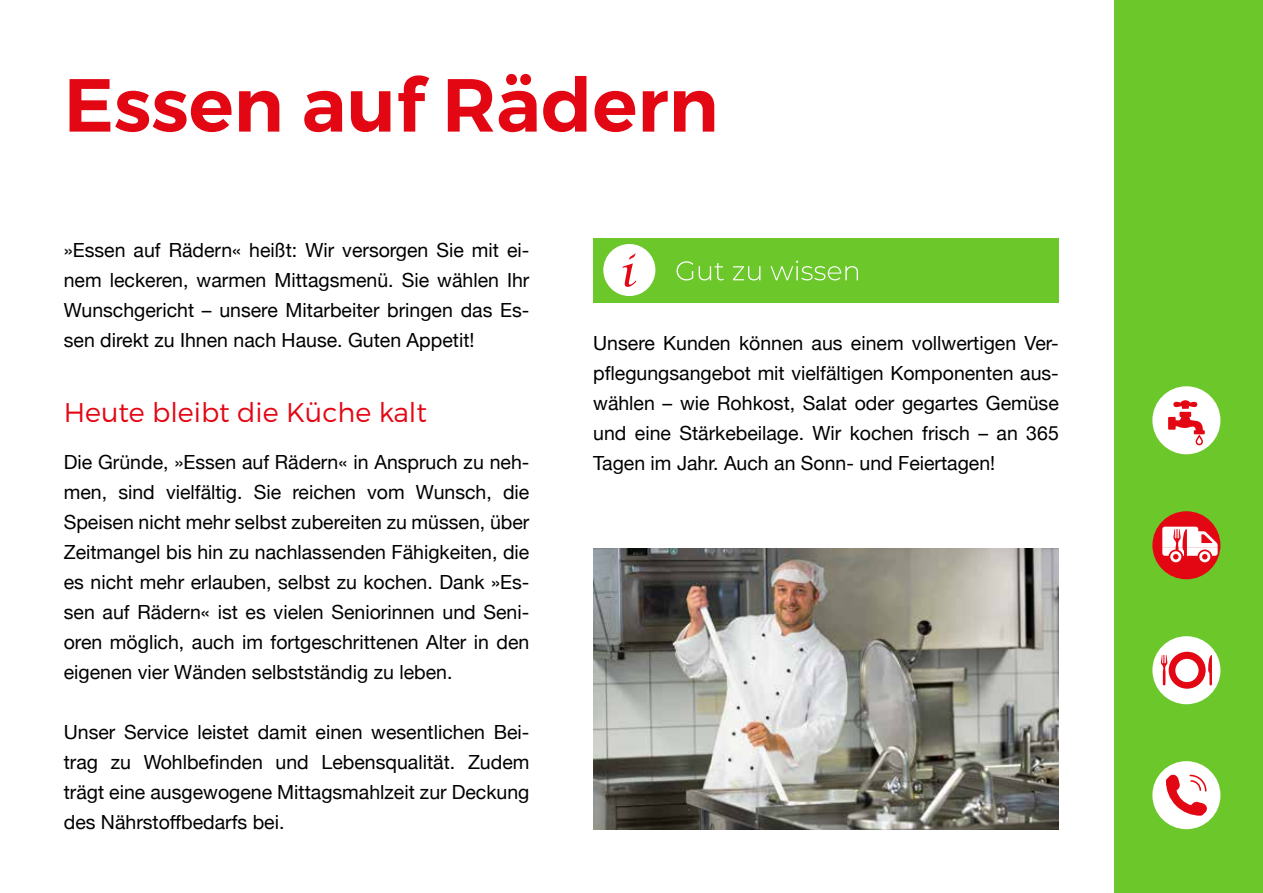
<style>
.page{position:relative;width:1263px;height:893px;background:#fff}
.page>*{position:absolute;margin:0;border:0;box-sizing:border-box;transform-origin:0 0}
.t1{font:600 75px "Montserrat";color:#e30613}
.t2{font:300 27px "Montserrat";color:#e30613}
.t3{font:19.5px/30px "Helvetica Neue";color:#000;text-align:justify}
</style>
<div class="page">
<div style="left:1114px;top:0;width:149px;height:893px;background:#6cc72b"></div>
<div style="left:593px;top:238px;width:466px;height:65px;background:#6cc72b"></div>
<div style="left:603px;top:244px;width:52px;height:52px;background:#fff;border-radius:50%"></div>
<svg style="left:622px;top:253px;width:14px;height:34px"></svg>
<svg style="left:676px;top:261px;width:182px;height:19px"></svg>
<img style="left:593px;top:549px;width:466px;height:280px">
<div style="left:1152px;top:386px;width:68px;height:68px;background:#fff;border-radius:50%"></div>
<svg style="left:1168px;top:400px;width:37px;height:34px"></svg>
<div style="left:1195px;top:435px;width:8px;height:10px;border:2px solid #e30613;border-radius:3px"></div>
<div style="left:1152px;top:636px;width:68px;height:68px;background:#fff;border-radius:50%"></div>
<svg style="left:1161px;top:652px;width:51px;height:37px"></svg>
<div style="left:1152px;top:511px;width:68px;height:68px;background:#e30613;border-radius:50%"></div>
<svg style="left:1162px;top:527px;width:55px;height:35px"></svg>
<div style="left:1152px;top:761px;width:68px;height:68px;background:#fff;border-radius:50%"></div>
<svg style="left:1166px;top:774px;width:41px;height:42px"></svg>
<h1 class="t1" style="left:64px;top:59px;width:656px">Essen auf Rädern</h1>
<p class="t3" style="left:64px;top:236px;width:467px">»Essen auf Rädern« heißt: Wir versorgen Sie mit ei&shy;nem leckeren, warmen Mittagsmenü. Sie wählen Ihr Wunschgericht – unsere Mitarbeiter bringen das Es&shy;sen direkt zu Ihnen nach Hause. Guten Appetit!</p>
<h2 class="t2" style="left:64px;top:396px;width:365px">Heute bleibt die Küche kalt</h2>
<p class="t3" style="left:64px;top:448px;width:467px">Die Gründe, »Essen auf Rädern« in Anspruch zu neh&shy;men, sind vielfältig. Sie reichen vom Wunsch, die Speisen nicht mehr selbst zubereiten zu müssen, über Zeitmangel bis hin zu nachlassenden Fähigkeiten, die es nicht mehr erlauben, selbst zu kochen. Dank »Es&shy;sen auf Rädern« ist es vielen Seniorinnen und Seni&shy;oren möglich, auch im fortgeschrittenen Alter in den eigenen vier Wänden selbstständig zu leben.</p>
<p class="t3" style="left:64px;top:718px;width:467px">Unser Service leistet damit einen wesentlichen Bei&shy;trag zu Wohlbefinden und Lebensqualität. Zudem trägt eine ausgewogene Mittagsmahlzeit zur Deckung des Nährstoffbedarfs bei.</p>
<p class="t3" style="left:593px;top:329px;width:467px">Unsere Kunden können aus einem vollwertigen Ver&shy;pflegungsangebot mit vielfältigen Komponenten aus&shy;wählen – wie Rohkost, Salat oder gegartes Gemüse und eine Stärkebeilage. Wir kochen frisch – an 365<br>Tagen im Jahr. Auch an Sonn- und Feiertagen!</p>
</div>
